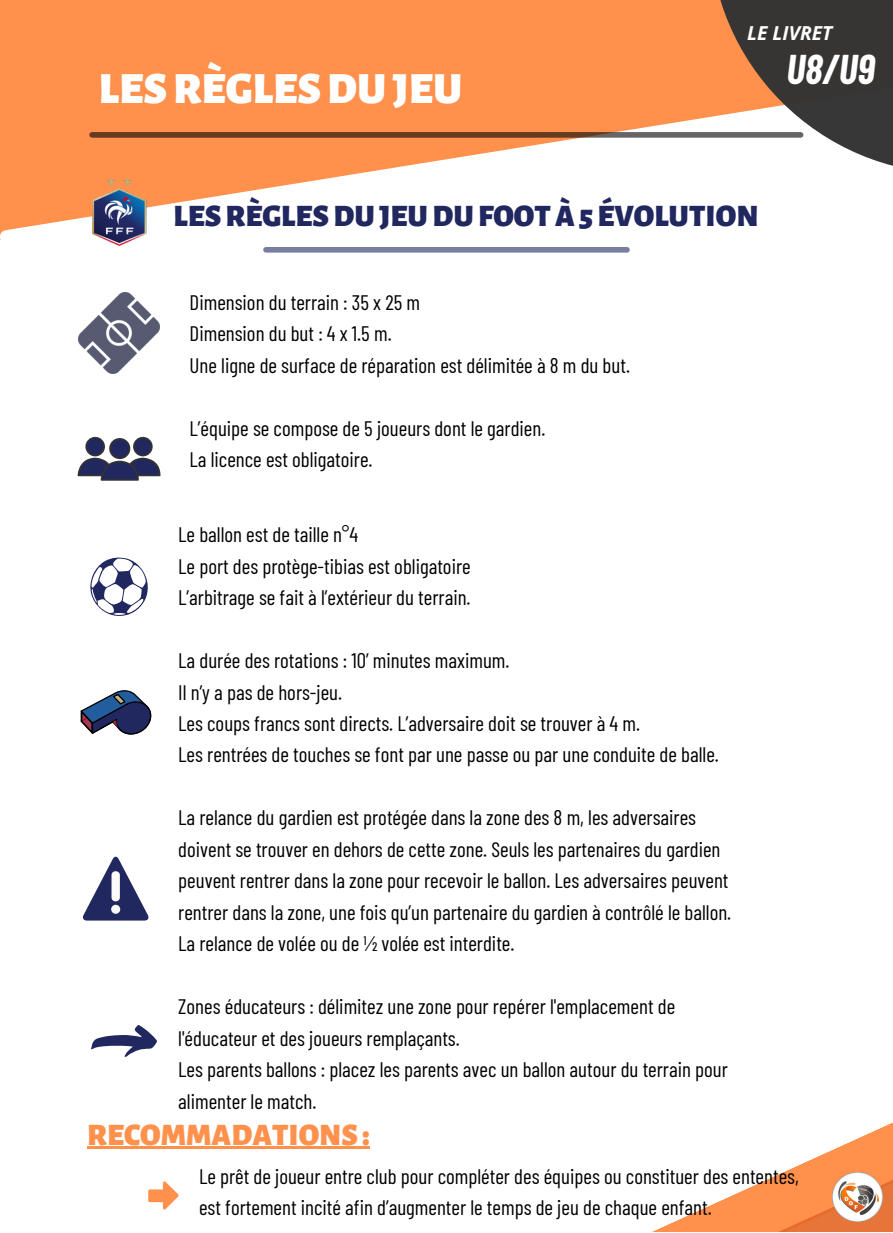
<style>
.page{position:relative;width:893px;height:1233px;background:#fff}
.page>*{position:absolute;margin:0;border:0;box-sizing:border-box;transform-origin:0 0}
.t1{font:900 45px "Alegreya Sans";color:#fff}
.t2{font:italic 700 40.65px "Barlow Condensed";color:#fff}
.t3{font:900 31.5px "Alegreya Sans";color:#21275f}
.t4{font:900 31.5px "Alegreya Sans";color:#ff914d}
.t5{font:21px/31.5px "Barlow Condensed";color:#000}
.t6{font:italic 700 19.2px "Open Sans";color:#fff}
</style>
<div class="page">
<svg style="left:652px;top:1123px;width:240px;height:109px"></svg>
<div style="left:0;top:0;width:709px;height:71px;background:#ff914d"></div>
<svg style="left:0;top:71px;width:709px;height:181px"></svg>
<svg style="left:92px;top:132px;width:617px;height:6px;fill:#663a1e"></svg>
<img style="left:79px;top:292px;width:81px;height:81px">
<svg style="left:78px;top:437px;width:82px;height:44px"></svg>
<svg style="left:90px;top:557px;width:58px;height:59px"></svg>
<svg style="left:80px;top:690px;width:72px;height:45px"></svg>
<svg style="left:83px;top:856px;width:66px;height:65px"></svg>
<img style="left:79px;top:161px;width:74px;height:91px">
<div style="left:266px;top:247px;width:361px;height:6px;background:#797d9f"></div>
<svg style="left:148px;top:1181px;width:30px;height:29px"></svg>
<hr style="left:87px;top:1147px;width:282px;height:2px;background:#ff914d">
<img style="left:832px;top:1172px;width:50px;height:50px">
<svg style="left:709px;top:0;width:183px;height:166px;fill:#373737"></svg>
<svg style="left:91px;top:1025px;width:66px;height:32px"></svg>
<p class="t1" style="left:99px;top:67px;width:365px">LESRÈGLESDUJEU</p>
<p class="t6" style="left:747px;top:19px;width:87px">LE LIVRET</p>
<p class="t2" style="left:786px;top:44px;width:90px">U8/U9</p>
<p class="t3" style="left:173px;top:200px;width:586px">LESRÈGLESDUJEUDUFOOTÀ5ÉVOLUTION</p>
<p class="t5" style="left:190px;top:286px;width:232px">Dimension du terrain : 35 x 25 m</p>
<p class="t5" style="left:190px;top:317px;width:203px">Dimension du but : 4 x 1.5 m.</p>
<p class="t5" style="left:190px;top:348px;width:442px">Une ligne de surface de réparation est délimitée à 8 m du but.</p>
<p class="t5" style="left:190px;top:412px;width:357px">L’équipe se compose de 5 joueurs dont le gardien.</p>
<p class="t5" style="left:190px;top:443px;width:184px">La licence est obligatoire.</p>
<p class="t5" style="left:178px;top:518px;width:181px">Le ballon est de taille n°4</p>
<p class="t5" style="left:178px;top:549px;width:294px">Le port des protège-tibias est obligatoire</p>
<p class="t5" style="left:178px;top:581px;width:294px">L’arbitrage se fait à l’extérieur du terrain.</p>
<p class="t5" style="left:178px;top:644px;width:332px">La durée des rotations : 10’ minutes maximum.</p>
<p class="t5" style="left:178px;top:675px;width:165px">Il n’y a pas de hors-jeu.</p>
<p class="t5" style="left:178px;top:707px;width:463px">Les coups francs sont directs. L’adversaire doit se trouver à 4 m.</p>
<p class="t5" style="left:178px;top:738px;width:542px">Les rentrées de touches se font par une passe ou par une conduite de balle.</p>
<p class="t5" style="left:178px;top:801px;width:554px">La relance du gardien est protégée dans la zone des 8 m, les adversaires doivent se trouver en dehors de cette zone. Seuls les partenaires du gardien peuvent rentrer dans la zone pour recevoir le ballon. Les adversaires peuvent rentrer dans la zone, une fois qu’un partenaire du gardien à contrôlé le ballon.</p>
<p class="t5" style="left:178px;top:927px;width:337px">La relance de volée ou de ½ volée est interdite.</p>
<p class="t5" style="left:178px;top:990px;width:498px">Zones éducateurs : délimitez une zone pour repérer l'emplacement de l'éducateur et des joueurs remplaçants.</p>
<p class="t5" style="left:178px;top:1053px;width:551px">Les parents ballons : placez les parents avec un ballon autour du terrain pour alimenter le match.</p>
<p class="t4" style="left:87px;top:1119px;width:284px">RECOMMADATIONS :</p>
<p class="t5" style="left:199px;top:1159px;width:601px">Le prêt de joueur entre club pour compléter des équipes ou constituer des ententes, est fortement incité afin d’augmenter le temps de jeu de chaque enfant.</p>
</div>
